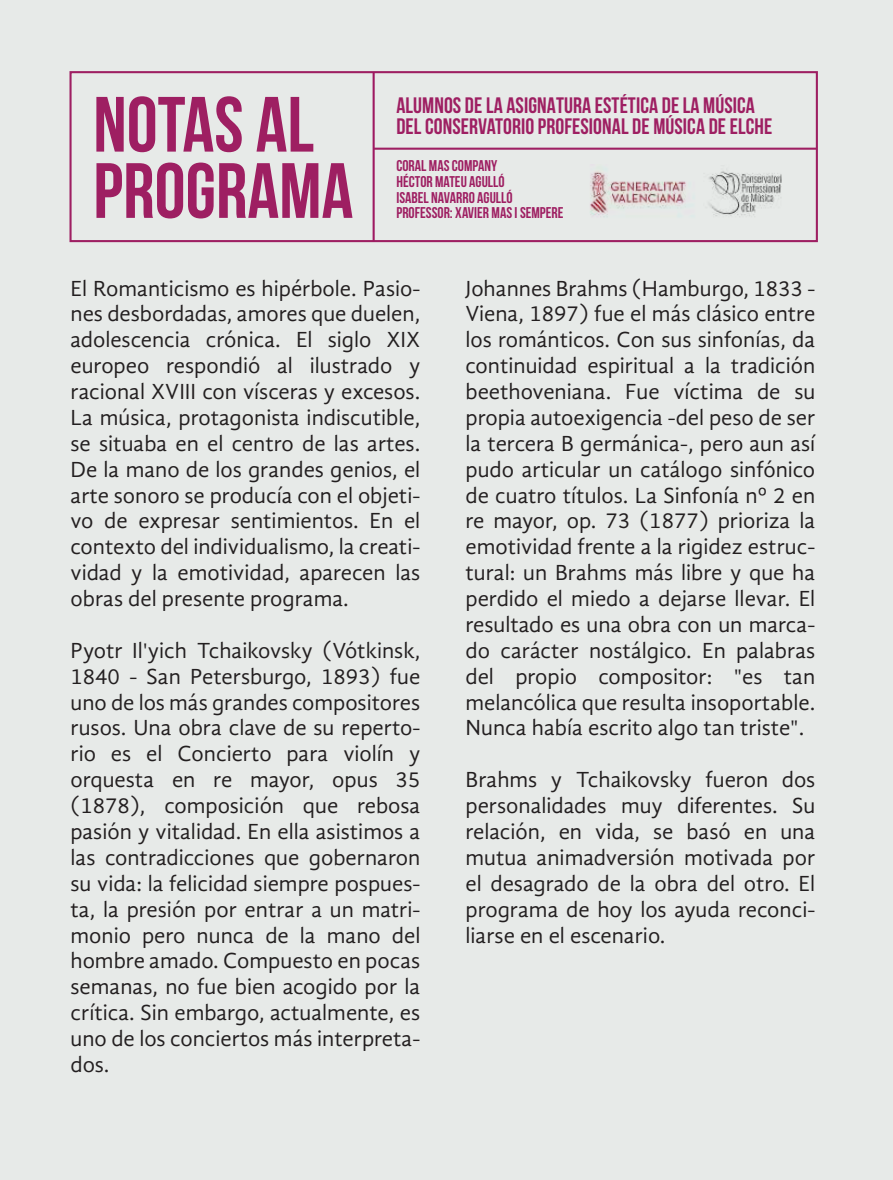
<style>
.page{position:relative;width:893px;height:1180px;background:#e7eae8}
.page>*{position:absolute;margin:0;border:0;box-sizing:border-box;transform-origin:0 0}
.t1{font:22.5px/25.9px "Gandhi Sans";color:#231f20;text-align:justify}
.t2{font:700 22.28px/20.9px "Bebas Neue";letter-spacing:.005em;color:#9e1f62}
.t3{font:700 15.53px/15.5px "Bebas Neue";color:#9e1f62}
</style>
<div class="page">
<svg style="left:96px;top:96px;width:146px;height:56px"></svg>
<svg style="left:257px;top:97px;width:56px;height:55px"></svg>
<svg style="left:96px;top:163px;width:256px;height:55px"></svg>
<img style="left:590px;top:171px;width:192px;height:46px">
<div style="left:69px;top:71px;width:749px;height:171px;border:2px solid #9e1f62"></div>
<hr style="left:373px;top:72px;width:2px;height:169px;background:#9e1961">
<hr style="left:374px;top:148px;width:443px;height:2px;background:#9e1f62">
<p class="t2" style="left:396px;top:95px;width:377px">ALUMNOS DE LA ASIGNATURA ESTÉTICA DE LA MÚSICA<br>DEL CONSERVATORIO PROFESIONAL DE MÚSICA DE ELCHE</p>
<p class="t3" style="left:396px;top:158px;width:169px">CORAL MAS COMPANY<br>HÉCTOR MATEU AGULLÓ<br>ISABEL NAVARRO AGULLÓ<br>PROFESSOR: XAVIER MAS I SEMPERE</p>
<p class="t1" style="left:71px;top:275px;width:351px">El Romanticismo es hipérbole. Pasio&shy;nes desbordadas, amores que duelen, adolescencia crónica. El siglo XIX europeo respondió al ilustrado y racional XVIII con vísceras y excesos.<br>La música, protagonista indiscutible, se situaba en el centro de las artes.<br>De la mano de los grandes genios, el arte sonoro se producía con el objeti&shy;vo de expresar sentimientos. En el contexto del individualismo, la creati&shy;vidad y la emotividad, aparecen las obras del presente programa.</p>
<p class="t1" style="left:71px;top:637px;width:351px">Pyotr Il'yich Tchaikovsky (Vótkinsk, 1840 - San Petersburgo, 1893) fue uno de los más grandes compositores rusos. Una obra clave de su reperto&shy;rio es el Concierto para violín y orquesta en re mayor, opus 35 (1878), composición que rebosa pasión y vitalidad. En ella asistimos a las contradicciones que gobernaron su vida: la felicidad siempre pospues&shy;ta, la presión por entrar a un matri&shy;monio pero nunca de la mano del hombre amado. Compuesto en pocas semanas, no fue bien acogido por la crítica. Sin embargo, actualmente, es uno de los conciertos más interpreta&shy;dos.</p>
<p class="t1" style="left:465px;top:275px;width:351px">Johannes Brahms (Hamburgo, 1833 - Viena, 1897) fue el más clásico entre los románticos. Con sus sinfonías, da continuidad espiritual a la tradición beethoveniana. Fue víctima de su propia autoexigencia -del peso de ser la tercera B germánica-, pero aun así pudo articular un catálogo sinfónico de cuatro títulos. La Sinfonía nº 2 en re mayor, op. 73 (1877) prioriza la emotividad frente a la rigidez estruc&shy;tural: un Brahms más libre y que ha perdido el miedo a dejarse llevar. El resultado es una obra con un marca&shy;do carácter nostálgico. En palabras del propio compositor: "es tan melancólica que resulta insoportable.<br>Nunca había escrito algo tan triste".</p>
<p class="t1" style="left:465px;top:767px;width:351px">Brahms y Tchaikovsky fueron dos personalidades muy diferentes. Su relación, en vida, se basó en una mutua animadversión motivada por el desagrado de la obra del otro. El programa de hoy los ayuda reconci&shy;liarse en el escenario.</p>
</div>
